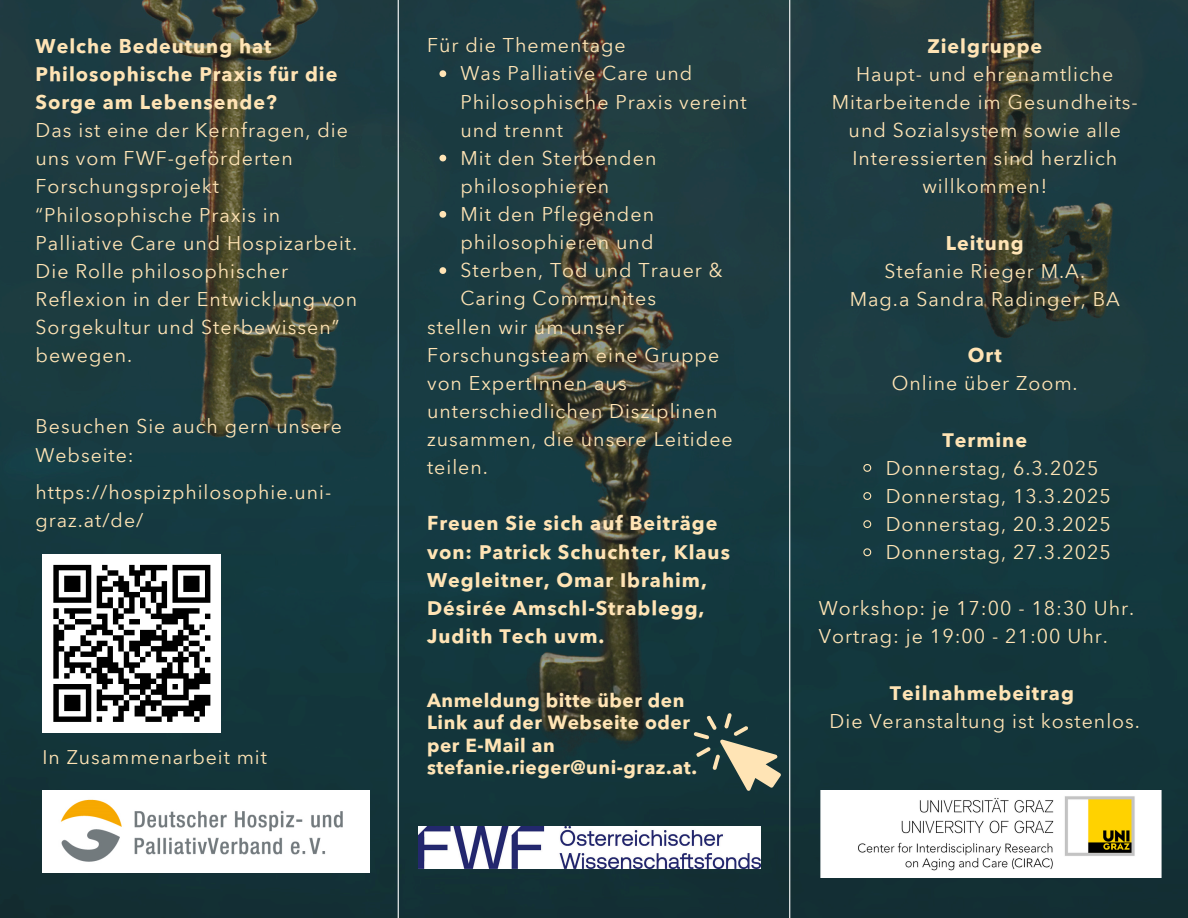
<style>
.page{position:relative;width:1188px;height:918px;background:#fff}
.page>*{position:absolute;margin:0;border:0;box-sizing:border-box;transform-origin:0 0}
.t1{font:19.65px/28.2px "Avenir Next Arabic";letter-spacing:.05em;color:#ffe4b5}
.t2{font:700 19.65px/28.2px "Avenir Next Arabic";letter-spacing:.05em;color:#ffe4b5}
.t3{font:19.5px/28.2px "Avenir Next Arabic";letter-spacing:.05em;color:#ffe4b5}
.t4{font:700 18.9px/22.5px "Avenir Next Arabic";letter-spacing:.03em;color:#ffe4b5}
</style>
<div class="page">
<img style="left:0;top:0;width:1188px;height:918px">
<hr style="left:789px;top:0;width:1px;height:918px;background:#fff">
<hr style="left:398px;top:0;width:1px;height:918px;background:#fff">
<img style="left:820px;top:791px;width:341px;height:86px">
<img style="left:418px;top:826px;width:342px;height:43px">
<svg style="left:863px;top:463px;width:9px;height:10px"></svg>
<svg style="left:863px;top:491px;width:9px;height:10px"></svg>
<svg style="left:863px;top:519px;width:9px;height:10px"></svg>
<svg style="left:863px;top:548px;width:9px;height:9px"></svg>
<svg style="left:439px;top:70px;width:7px;height:7px"></svg>
<svg style="left:439px;top:155px;width:7px;height:6px"></svg>
<svg style="left:439px;top:211px;width:7px;height:7px"></svg>
<svg style="left:439px;top:267px;width:7px;height:7px"></svg>
<svg style="left:693px;top:712px;width:97px;height:87px;background:#4a5e57"></svg>
<img style="left:43px;top:791px;width:327px;height:82px">
<div style="left:43px;top:554px;width:178px;height:179px;background:#fff"></div>
<svg style="left:53px;top:564px;width:158px;height:158px"></svg>
<h1 class="t2" style="left:36px;top:32px;width:303px">Welche Bedeutung hat<br>Philosophische Praxis für die<br>Sorge am Lebensende?</h1>
<p class="t1" style="left:36px;top:116px;width:323px">Das ist eine der Kernfragen, die uns vom FWF-geförderten<br>Forschungsprojekt “Philosophische Praxis in<br>Palliative Care und Hospizarbeit.<br>Die Rolle philosophischer<br>Reflexion in der Entwicklung von<br>Sorgekultur und Sterbewissen” bewegen.</p>
<p class="t3" style="left:36px;top:413px;width:308px">Besuchen Sie auch gern unsere<br>Webseite:</p>
<p class="t3" style="left:36px;top:478px;width:297px">https://hospizphilosophie.uni&shy;graz.at/de/</p>
<p class="t3" style="left:43px;top:743px;width:226px">In Zusammenarbeit mit</p>
<p class="t1" style="left:427px;top:31px;width:200px">Für die Thementage</p>
<p class="t1" style="left:460px;top:60px;width:288px">Was Palliative Care und<br>Philosophische Praxis vereint und trennt</p>
<p class="t1" style="left:460px;top:144px;width:197px">Mit den Sterbenden philosophieren</p>
<p class="t1" style="left:460px;top:200px;width:195px">Mit den Pflegenden philosophieren und</p>
<p class="t1" style="left:460px;top:256px;width:264px">Sterben, Tod und Trauer &amp;<br>Caring Communites</p>
<p class="t1" style="left:427px;top:313px;width:307px">stellen wir um unser<br>Forschungsteam eine Gruppe von ExpertInnen aus unterschiedlichen Disziplinen zusammen, die unsere Leitidee teilen.</p>
<p class="t2" style="left:427px;top:510px;width:304px">Freuen Sie sich auf Beiträge von: Patrick Schuchter, Klaus<br>Wegleitner, Omar Ibrahim,<br>Désirée Amschl-Strablegg,<br>Judith Tech uvm.</p>
<p class="t4" style="left:427px;top:689px;width:272px">Anmeldung bitte über den<br>Link auf der Webseite oder per E-Mail an stefanie.rieger@uni-graz.at.</p>
<p class="t2" style="left:927px;top:32px;width:116px">Zielgruppe</p>
<p class="t1" style="left:832px;top:60px;width:308px;text-align:center">Haupt- und ehrenamtliche<br>Mitarbeitende im Gesundheits&shy;und Sozialsystem sowie alle<br>Interessierten sind herzlich willkommen!</p>
<p class="t2" style="left:946px;top:229px;width:80px">Leitung</p>
<p class="t1" style="left:885px;top:257px;width:202px">Stefanie Rieger M.A.</p>
<p class="t1" style="left:850px;top:285px;width:272px">Mag.a Sandra Radinger, BA</p>
<p class="t2" style="left:968px;top:341px;width:35px">Ort</p>
<p class="t1" style="left:892px;top:369px;width:187px">Online über Zoom.</p>
<p class="t2" style="left:943px;top:426px;width:86px">Termine</p>
<p class="t1" style="left:886px;top:454px;width:214px">Donnerstag, 6.3.2025</p>
<p class="t1" style="left:886px;top:482px;width:227px">Donnerstag, 13.3.2025</p>
<p class="t1" style="left:886px;top:510px;width:227px">Donnerstag, 20.3.2025</p>
<h1 class="t1" style="left:886px;top:538px;width:227px">Donnerstag, 27.3.2025</h1>
<h1 class="t1" style="left:819px;top:594px;width:317px">Workshop: je 17:00 - 18:30 Uhr.</h1>
<p class="t1" style="left:819px;top:623px;width:291px">Vortrag: je 19:00 - 21:00 Uhr.</p>
<p class="t2" style="left:890px;top:679px;width:186px">Teilnahmebeitrag</p>
<p class="t1" style="left:830px;top:707px;width:312px">Die Veranstaltung ist kostenlos.</p>
</div>
